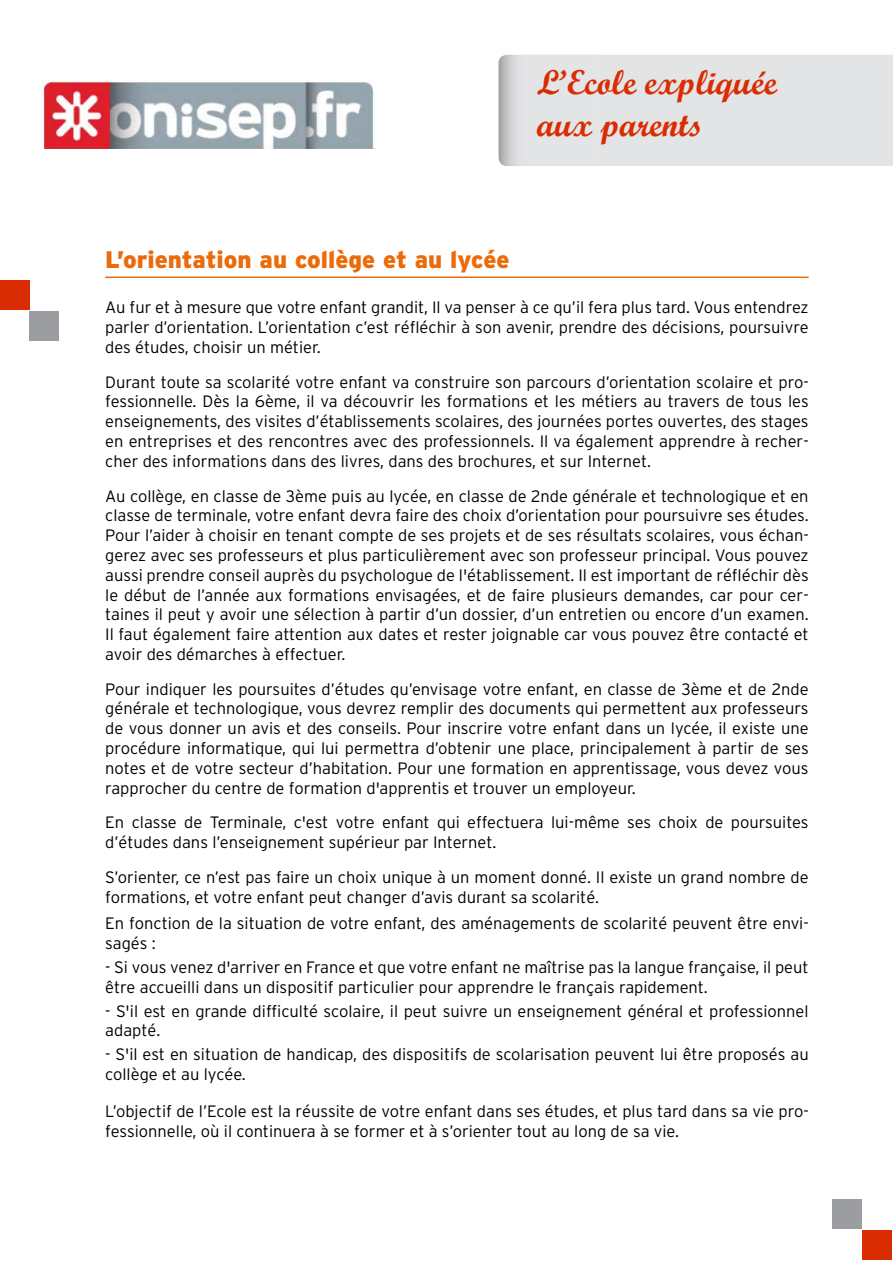
<style>
.page{position:relative;width:893px;height:1263px;background:#fff}
.page>*{position:absolute;margin:0;border:0;box-sizing:border-box;transform-origin:0 0}
.t1{font:34.5px/42px "Script MT Bold";color:#d92c02}
.t2{font:900 24px "Interstate";color:#eb6b0a}
.t3{font:300 16.5px/19.8px "Interstate";color:#000}
</style>
<div class="page">
<div style="left:862px;top:1230px;width:30px;height:30px;background:#d92c02"></div>
<div style="left:832px;top:1199px;width:30px;height:30px;background:#9b9da0"></div>
<div style="left:624px;top:55px;width:269px;height:111px;background:#e3e4e5"></div>
<div style="left:29px;top:311px;width:30px;height:30px;background:#9b9da0"></div>
<svg style="left:29px;top:280px;width:1px;height:15px"></svg>
<hr style="left:105px;top:277px;width:704px;height:1px;background:#eb6b0a">
<img style="left:42px;top:80px;width:335px;height:69px">
<div style="left:0;top:280px;width:29px;height:29px;background:#d92c02"></div>
<h1 class="t1" style="left:537px;top:60px;width:242px">L’Ecole expliquée aux parents</h1>
<h2 class="t2" style="left:105px;top:245px;width:406px">L’orientation au collège et au lycée</h2>
<p class="t3" style="left:105px;top:297px;width:705px;text-align:justify">Au fur et à mesure que votre enfant grandit, Il va penser à ce qu’il fera plus tard. Vous entendrez parler d’orientation. L’orientation c’est réfléchir à son avenir, prendre des décisions, poursuivre des études, choisir un métier.</p>
<p class="t3" style="left:105px;top:372px;width:705px;text-align:justify">Durant toute sa scolarité votre enfant va construire son parcours d’orientation scolaire et pro&shy;fessionnelle. Dès la 6ème, il va découvrir les formations et les métiers au travers de tous les enseignements, des visites d’établissements scolaires, des journées portes ouvertes, des stages en entreprises et des rencontres avec des professionnels. Il va également apprendre à recher&shy;cher des informations dans des livres, dans des brochures, et sur Internet.</p>
<p class="t3" style="left:105px;top:486px;width:705px;text-align:justify">Au collège, en classe de 3ème puis au lycée, en classe de 2nde générale et technologique et en classe de terminale, votre enfant devra faire des choix d’orientation pour poursuivre ses études.<br>Pour l’aider à choisir en tenant compte de ses projets et de ses résultats scolaires, vous échan&shy;gerez avec ses professeurs et plus particulièrement avec son professeur principal. Vous pouvez aussi prendre conseil auprès du psychologue de l'établissement. Il est important de réfléchir dès le début de l’année aux formations envisagées, et de faire plusieurs demandes, car pour cer&shy;taines il peut y avoir une sélection à partir d’un dossier, d’un entretien ou encore d’un examen.<br>Il faut également faire attention aux dates et rester joignable car vous pouvez être contacté et avoir des démarches à effectuer.</p>
<p class="t3" style="left:105px;top:679px;width:705px;text-align:justify">Pour indiquer les poursuites d’études qu’envisage votre enfant, en classe de 3ème et de 2nde générale et technologique, vous devrez remplir des documents qui permettent aux professeurs de vous donner un avis et des conseils. Pour inscrire votre enfant dans un lycée, il existe une procédure informatique, qui lui permettra d’obtenir une place, principalement à partir de ses notes et de votre secteur d’habitation. Pour une formation en apprentissage, vous devez vous rapprocher du centre de formation d'apprentis et trouver un employeur.</p>
<p class="t3" style="left:105px;top:812px;width:705px">En classe de Terminale, c'est votre enfant qui effectuera lui-même ses choix de poursuites d’études dans l’enseignement supérieur par Internet.</p>
<p class="t3" style="left:105px;top:867px;width:705px">S’orienter, ce n’est pas faire un choix unique à un moment donné. Il existe un grand nombre de formations, et votre enfant peut changer d’avis durant sa scolarité.</p>
<p class="t3" style="left:105px;top:913px;width:705px">En fonction de la situation de votre enfant, des aménagements de scolarité peuvent être envi&shy;sagés :</p>
<p class="t3" style="left:105px;top:957px;width:705px">- Si vous venez d'arriver en France et que votre enfant ne maîtrise pas la langue française, il peut être accueilli dans un dispositif particulier pour apprendre le français rapidement.</p>
<p class="t3" style="left:105px;top:1001px;width:705px">- S'il est en grande difficulté scolaire, il peut suivre un enseignement général et professionnel adapté.</p>
<p class="t3" style="left:105px;top:1044px;width:705px">- S'il est en situation de handicap, des dispositifs de scolarisation peuvent lui être proposés au collège et au lycée.</p>
<p class="t3" style="left:105px;top:1101px;width:705px">L’objectif de l’Ecole est la réussite de votre enfant dans ses études, et plus tard dans sa vie pro&shy;fessionnelle, où il continuera à se former et à s’orienter tout au long de sa vie.</p>
</div>
